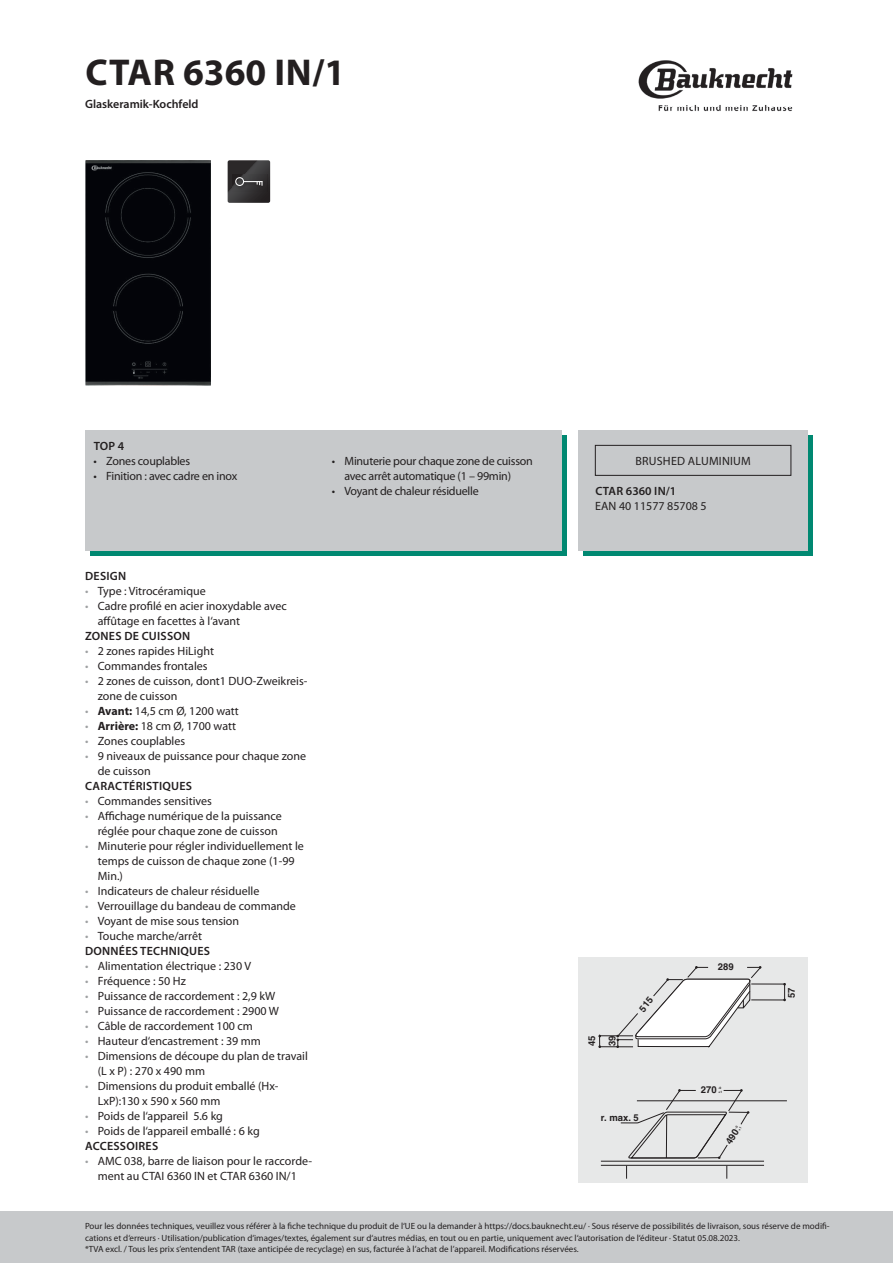
<style>
.page{position:relative;width:893px;height:1263px;background:#fff}
.page>*{position:absolute;margin:0;border:0;box-sizing:border-box;transform-origin:0 0}
.t1{font:700 37.5px "Myriad Pro";color:#231f20}
.t2{font:12px/15px "Myriad Pro";color:#231f20}
.t3{font:12px/15px "Myriad Pro";letter-spacing:-.02em;color:#231f20}
.t4{font:600 12px "Myriad Pro";letter-spacing:.02em;color:#231f20}
.t5{font:600 12px "Myriad Pro";color:#231f20}
.t6{font:12px "Myriad Pro";letter-spacing:.02em;color:#231f20}
.t7{font:700 9.45px/20.4px "Helvetica";color:#231f20}
.t8{font:9px/11.2px "Myriad Pro";color:#231f20}
.t9{font:700 3.15px/3.8px "Helvetica";color:#231f20}
.s1{color:#9ea0a2}
.s2{font-weight:700}
.s3{font-weight:600}
</style>
<div class="page">
<img style="left:638px;top:60px;width:155px;height:52px">
<div style="left:0;top:1212px;width:893px;height:51px;background:#c7c9cb"></div>
<img style="left:85px;top:160px;width:126px;height:225px">
<svg style="left:228px;top:160px;width:42px;height:43px;background:#3c3a3c"></svg>
<svg style="left:90px;top:436px;width:477px;height:120px;background:#20927f"></svg>
<div style="left:85px;top:430px;width:476px;height:120px;background:#c7c9cb"></div>
<div style="left:584px;top:436px;width:229px;height:120px;background:#008871"></div>
<div style="left:578px;top:430px;width:230px;height:120px;background:#c7c9cb"></div>
<div style="left:595px;top:445px;width:196px;height:30px;border:1px solid #231f20"></div>
<div style="left:578px;top:958px;width:230px;height:225px;background:#e7e8e8"></div>
<svg style="left:598px;top:966px;width:189px;height:213px"></svg>
<h1 class="t1" style="left:85px;top:48px;width:261px">CTAR 6360 IN/1</h1>
<p class="t5" style="left:85px;top:97px;width:115px">Glaskeramik-Kochfeld</p>
<p class="t4" style="left:94px;top:439px;width:32px">TOP 4</p>
<p class="t3" style="left:94px;top:454px;width:98px">• Zones couplables</p>
<p class="t3" style="left:94px;top:469px;width:145px">• Finition : avec cadre en inox</p>
<p class="t3" style="left:344px;top:454px;width:190px;text-indent:-13px">• Minuterie pour chaque zone de cuisson avec arrêt automatique (1 – 99min)</p>
<p class="t3" style="left:332px;top:484px;width:149px">• Voyant de chaleur résiduelle</p>
<p class="t4" style="left:85px;top:570px;width:43px">DESIGN</p>
<p class="t2" style="left:85px;top:584px;width:122px"><span class="s1">•</span> Type : Vitrocéramique</p>
<p class="t2" style="left:98px;top:599px;width:190px;text-indent:-13px"><span class="s1">•</span> Cadre profilé en acier inoxydable avec affûtage en facettes à l‘avant</p>
<p class="t4" style="left:85px;top:630px;width:107px">ZONES DE CUISSON</p>
<p class="t2" style="left:85px;top:644px;width:130px"><span class="s1">•</span> 2 zones rapides HiLight</p>
<p class="t2" style="left:85px;top:659px;width:124px"><span class="s1">•</span> Commandes frontales</p>
<p class="t2" style="left:98px;top:674px;width:211px;text-indent:-13px"><span class="s1">•</span> 2 zones de cuisson, dont1 DUO-Zweikreis&shy;zone de cuisson</p>
<p class="t2" style="left:85px;top:704px;width:155px"><span class="s1">•</span> <span class="s2">Avant:</span> 14,5 cm Ø, 1200 watt</p>
<p class="t2" style="left:85px;top:719px;width:153px"><span class="s1">•</span> <span class="s2">Arrière:</span> 18 cm Ø, 1700 watt</p>
<p class="t2" style="left:85px;top:734px;width:102px"><span class="s1">•</span> Zones couplables</p>
<p class="t2" style="left:98px;top:749px;width:210px;text-indent:-13px"><span class="s1">•</span> 9 niveaux de puissance pour chaque zone de cuisson</p>
<p class="t4" style="left:85px;top:780px;width:108px">CARACTÉRISTIQUES</p>
<p class="t2" style="left:85px;top:794px;width:128px"><span class="s1">•</span> Commandes sensitives</p>
<p class="t2" style="left:98px;top:809px;width:186px;text-indent:-13px"><span class="s1">•</span> Affichage numérique de la puissance réglée pour chaque zone de cuisson</p>
<p class="t2" style="left:98px;top:839px;width:208px;text-indent:-13px"><span class="s1">•</span> Minuterie pour régler individuellement le temps de cuisson de chaque zone (1-99<br>Min.)</p>
<p class="t2" style="left:85px;top:884px;width:176px"><span class="s1">•</span> Indicateurs de chaleur résiduelle</p>
<p class="t2" style="left:85px;top:899px;width:212px"><span class="s1">•</span> Verrouillage du bandeau de commande</p>
<p class="t2" style="left:85px;top:914px;width:156px"><span class="s1">•</span> Voyant de mise sous tension</p>
<p class="t2" style="left:85px;top:929px;width:127px"><span class="s1">•</span> Touche marche/arrêt<br><span class="s3">DONNÉES TECHNIQUES</span></p>
<p class="t2" style="left:85px;top:959px;width:168px"><span class="s1">•</span> Alimentation électrique : 230 V</p>
<p class="t2" style="left:85px;top:974px;width:102px"><span class="s1">•</span> Fréquence : 50 Hz</p>
<p class="t2" style="left:85px;top:989px;width:192px"><span class="s1">•</span> Puissance de raccordement : 2,9 kW</p>
<p class="t2" style="left:85px;top:1004px;width:196px"><span class="s1">•</span> Puissance de raccordement : 2900 W</p>
<p class="t2" style="left:85px;top:1019px;width:169px"><span class="s1">•</span> Câble de raccordement 100 cm</p>
<p class="t2" style="left:85px;top:1034px;width:177px"><span class="s1">•</span> Hauteur d‘encastrement : 39 mm</p>
<p class="t2" style="left:98px;top:1049px;width:212px;text-indent:-13px"><span class="s1">•</span> Dimensions de découpe du plan de travail (L x P) : 270 x 490 mm</p>
<p class="t2" style="left:98px;top:1079px;width:182px;text-indent:-13px"><span class="s1">•</span> Dimensions du produit emballé (Hx-<br>LxP):130 x 590 x 560 mm</p>
<p class="t2" style="left:85px;top:1109px;width:139px"><span class="s1">•</span> Poids de l‘appareil 5.6 kg</p>
<p class="t2" style="left:85px;top:1124px;width:176px"><span class="s1">•</span> Poids de l‘appareil emballé : 6 kg<br><span class="s3">ACCESSOIRES</span></p>
<p class="t2" style="left:85px;top:1154px;width:229px;text-align:center"><span class="s1">•</span> AMC 038, barre de liaison pour le raccorde&shy;ment au CTAI 6360 IN et CTAR 6360 IN/1</p>
<p class="t6" style="left:635px;top:454px;width:117px">BRUSHED ALUMINIUM</p>
<p class="t5" style="left:595px;top:484px;width:82px">CTAR 6360 IN/1</p>
<p class="t2" style="left:595px;top:499px;width:113px">EAN 40 11577 85708 5</p>
<p class="t7" style="left:582px;top:1046px;width:12px;rotate:-90deg">45<br>39</p>
<p class="t7" style="left:601px;top:1107px;width:40px">r. max. 5</p>
<p class="t7" style="left:718px;top:957px;width:17px">289</p>
<p class="t7" style="left:701px;top:1080px;width:17px">270</p>
<p class="t9" style="left:718px;top:1086px;width:5px">-0 +1</p>
<p class="t9" style="left:734px;top:1127px;width:5px;rotate:-54deg">-0 +1</p>
<p class="t7" style="left:781px;top:998px;width:12px;rotate:-90deg">57</p>
<p class="t8" style="left:85px;top:1221px;width:746px">Pour les données techniques, veuillez vous référer à la fiche technique du produit de l‘UE ou la demander à https://docs.bauknecht.eu/ · Sous réserve de possibilités de livraison, sous réserve de modifi&shy;cations et d‘erreurs · Utilisation/publication d‘images/textes, également sur d‘autres médias, en tout ou en partie, uniquement avec l‘autorisation de l‘éditeur · Statut 05.08.2023.<br>*TVA excl. / Tous les prix s’entendent TAR (taxe anticipée de recyclage) en sus, facturée à l’achat de l’appareil. Modifications réservées.</p>
</div>
